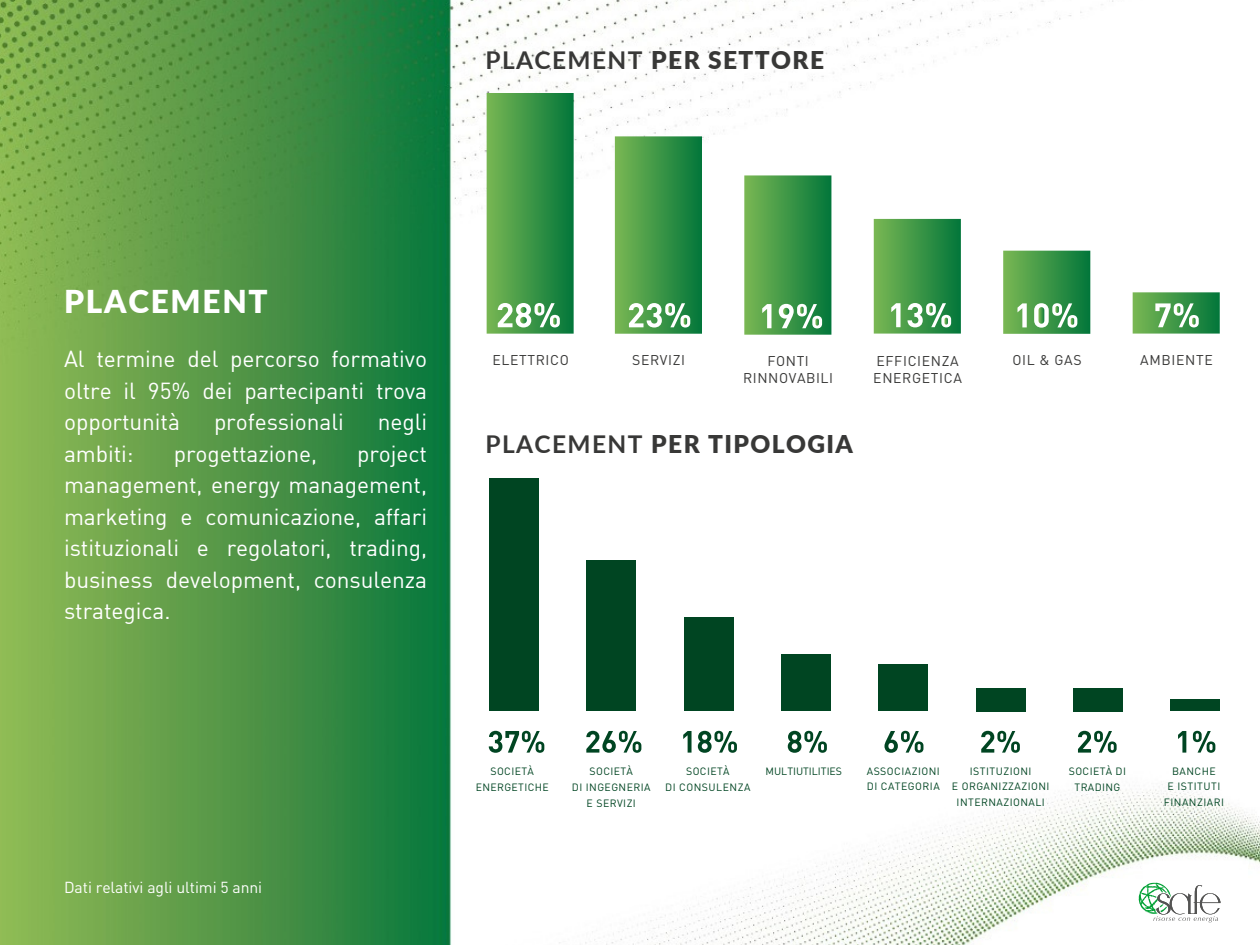
<style>
.page{position:relative;width:1260px;height:945px;background:#fff}
.page>*{position:absolute;margin:0;border:0;box-sizing:border-box;transform-origin:0 0}
.t1{font:900 31.5px "Lato";letter-spacing:.055em;color:#fff}
.t2{font:900 24.5px "Lato";letter-spacing:.055em;color:#383837}
.t3{font:22.75px/31.5px "DIN";letter-spacing:-.005em;color:#fff;text-align:justify}
.t4{font:15.75px "DIN";letter-spacing:-.005em;color:#fff}
.t5{font:14px/17.5px "DIN";letter-spacing:.045em;color:#383837;text-align:center}
.t6{font:10.5px/15.8px "DIN";letter-spacing:.04em;color:#004522;text-align:center}
.t7{font:10.5px "DIN";color:#004522}
.s1{font-weight:700}
</style>
<div class="page">
<img style="left:0;top:0;width:1260px;height:945px">
<div style="left:489px;top:478px;width:50px;height:233px;background:#004522"></div>
<svg style="left:489px;top:731px;width:55px;height:22px"></svg>
<svg style="left:487px;top:93px;width:87px;height:241px;background:#449a4d"></svg>
<div style="left:587px;top:561px;width:49px;height:150px;background:#004522"></div>
<svg style="left:586px;top:731px;width:55px;height:22px"></svg>
<svg style="left:615px;top:136px;width:87px;height:198px;background:#459a4e"></svg>
<div style="left:684px;top:618px;width:49px;height:93px;background:#004522"></div>
<svg style="left:683px;top:731px;width:54px;height:22px"></svg>
<div style="left:781px;top:655px;width:50px;height:56px;background:#004522"></div>
<svg style="left:788px;top:731px;width:39px;height:22px"></svg>
<svg style="left:744px;top:175px;width:87px;height:160px;background:#4a9d51"></svg>
<div style="left:879px;top:665px;width:49px;height:46px;background:#004522"></div>
<svg style="left:884px;top:731px;width:39px;height:22px"></svg>
<svg style="left:874px;top:219px;width:87px;height:115px;background:#4a9d52"></svg>
<div style="left:976px;top:688px;width:49px;height:23px;background:#004522"></div>
<svg style="left:981px;top:731px;width:39px;height:22px"></svg>
<svg style="left:1003px;top:251px;width:87px;height:83px;background:#4fa056"></svg>
<div style="left:1073px;top:688px;width:50px;height:23px;background:#004522"></div>
<svg style="left:1078px;top:731px;width:39px;height:22px"></svg>
<div style="left:1171px;top:700px;width:49px;height:11px;background:#004522"></div>
<svg style="left:1133px;top:292px;width:87px;height:42px;background:#58a45f"></svg>
<svg style="left:1178px;top:731px;width:37px;height:22px"></svg>
<svg style="left:1139px;top:883px;width:82px;height:40px"></svg>
<p class="t2" style="left:485px;top:45px;width:340px"><span class="s1">PLACEMENT</span> PER SETTORE</p>
<p class="t1" style="left:64px;top:282px;width:205px">PLACEMENT</p>
<h1 class="t3" style="left:64px;top:343px;width:364px">Al termine del percorso formativo oltre il 95% dei partecipanti trova opportunità</h1>
<h1 class="t3" style="left:214px;top:406px;width:131px">professionali</h1>
<h1 class="t3" style="left:378px;top:406px;width:51px">negli</h1>
<h1 class="t3" style="left:64px;top:437px;width:364px;text-indent:293px">project management, energy management, marketing e comunicazione, affari istituzionali e regolatori, trading, business development, consulenza strategica.</h1>
<h1 class="t3" style="left:64px;top:437px;width:71px">ambiti:</h1>
<h1 class="t3" style="left:174px;top:437px;width:145px">progettazione,</h1>
<p class="t5" style="left:492px;top:351px;width:78px">ELETTRICO</p>
<h5 class="t5" style="left:632px;top:351px;width:55px">SERVIZI</h5>
<h2 class="t5" style="left:743px;top:352px;width:91px">FONTI<br>RINNOVABILI</h2>
<p class="t5" style="left:873px;top:352px;width:90px;text-align:left">EFFICIENZA<br>ENERGETICA</p>
<p class="t5" style="left:1012px;top:351px;width:71px">OIL &amp; GAS</p>
<p class="t5" style="left:1140px;top:351px;width:74px">AMBIENTE</p>
<p class="t2" style="left:485px;top:428px;width:369px"><span class="s1">PLACEMENT</span> PER TIPOLOGIA</p>
<p class="t4" style="left:64px;top:877px;width:200px">Dati relativi agli ultimi 5 anni</p>
<h3 class="t6" style="left:476px;top:763px;width:75px">SOCIETÀ<br>ENERGETICHE</h3>
<h2 class="t6" style="left:590px;top:763px;width:45px">SOCIETÀ</h2>
<p class="t6" style="left:572px;top:779px;width:80px">DI INGEGNERIA<br>E SERVIZI</p>
<p class="t6" style="left:686px;top:763px;width:45px">SOCIETÀ</p>
<p class="t6" style="left:665px;top:779px;width:87px">DI CONSULENZA</p>
<h5 class="t7" style="left:766px;top:765px;width:78px">MULTIUTILITIES</h5>
<h5 class="t6" style="left:867px;top:763px;width:75px;text-align:left">ASSOCIAZIONI<br>DI CATEGORIA</h5>
<h5 class="t6" style="left:970px;top:763px;width:63px">ISTITUZIONI</h5>
<p class="t6" style="left:952px;top:778px;width:99px">E ORGANIZZAZIONI<br>INTERNAZIONALI</p>
<h5 class="t6" style="left:1069px;top:763px;width:59px">SOCIETÀ DI<br>TRADING</h5>
<p class="t6" style="left:1172px;top:763px;width:45px">BANCHE</p>
<h5 class="t6" style="left:1164px;top:778px;width:62px">E ISTITUTI<br>FINANZIARI</h5>
</div>
